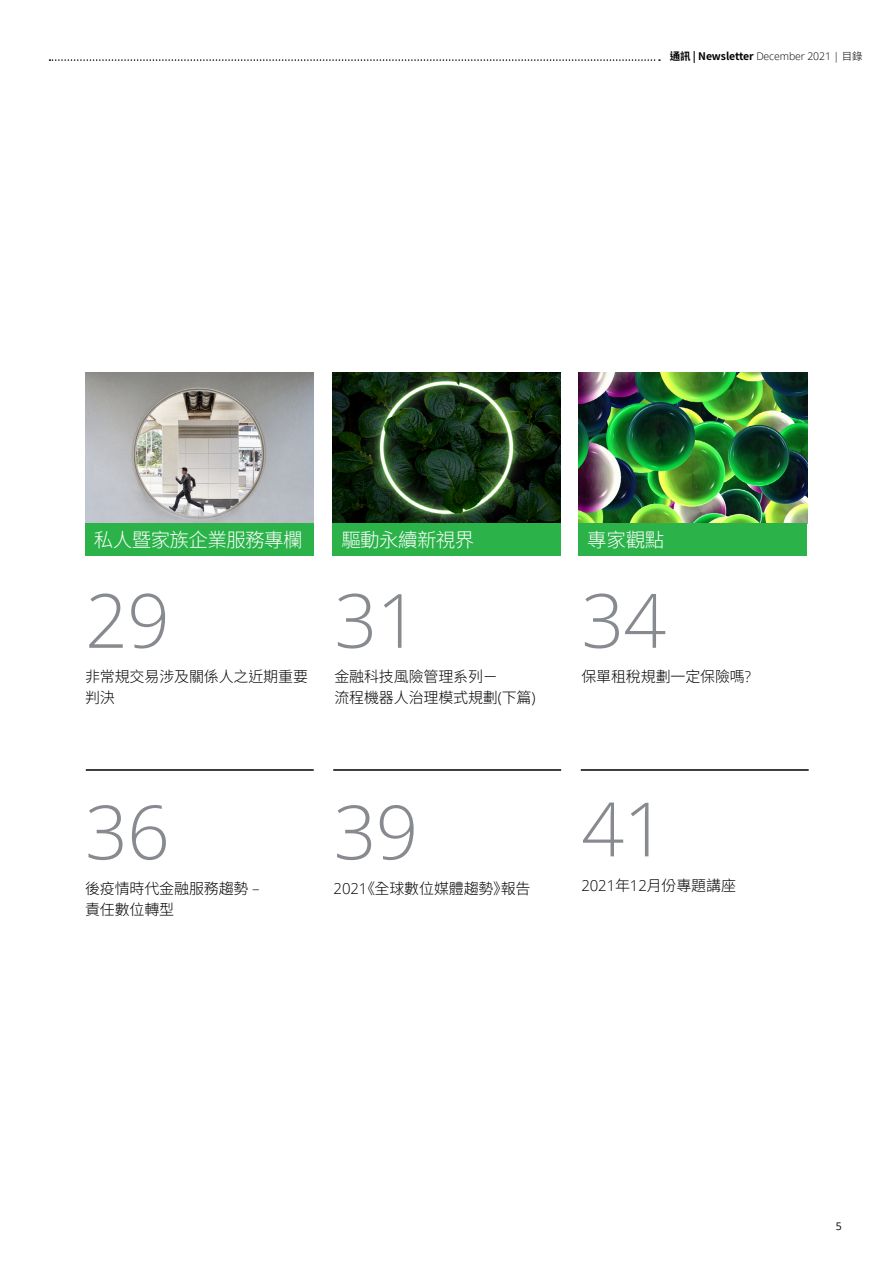
<style>
.page{position:relative;width:893px;height:1263px;background:#fff}
.page>*{position:absolute;margin:0;border:0;box-sizing:border-box;transform-origin:0 0}
.t1{font:300 75px "Open Sans";letter-spacing:-.01em;color:#878a8f}
.t2{font:300 19.5px "Noto Sans CJ Ktc";letter-spacing:-.03em;color:#fff}
.t3{font:300 15px/21px "Noto Sans CJ Ktc";letter-spacing:-.01em;color:#000}
.t4{font:700 10.5px "Noto Sans CJ Ktc";letter-spacing:-.01em;color:#000}
.t5{font:10.5px "Open Sans";color:#000}
.s1{font-family:"Open Sans";font-weight:300}
.s2{font-weight:300}
.s3{font-family:"Open Sans"}
</style>
<div class="page">
<svg style="left:49px;top:59px;width:611px;height:2px"></svg>
<img style="left:85px;top:372px;width:228px;height:151px">
<img style="left:332px;top:372px;width:228px;height:151px">
<img style="left:579px;top:372px;width:229px;height:151px">
<div style="left:85px;top:523px;width:228px;height:33px;background:#2bb34a"></div>
<div style="left:333px;top:523px;width:228px;height:33px;background:#2bb34a"></div>
<div style="left:579px;top:523px;width:228px;height:33px;background:#2bb34a"></div>
<hr style="left:333px;top:769px;width:228px;height:2px;background:#000">
<hr style="left:581px;top:769px;width:228px;height:2px;background:#000">
<hr style="left:86px;top:769px;width:228px;height:2px;background:#000">
<p class="t4" style="left:670px;top:50px;width:194px">通訊 | Newsletter <span class="s1">December 2021 |</span> <span class="s2">目錄</span></p>
<h2 class="t2" style="left:94px;top:529px;width:210px">私人暨家族企業服務專欄</h2>
<h2 class="t2" style="left:341px;top:529px;width:134px">驅動永續新視界</h2>
<h2 class="t2" style="left:587px;top:529px;width:79px">專家觀點</h2>
<h1 class="t1" style="left:85px;top:569px;width:86px">29</h1>
<h1 class="t1" style="left:581px;top:569px;width:86px">34</h1>
<p class="t3" style="left:85px;top:666px;width:224px">非常規交易涉及關係人之近期重要判決</p>
<h1 class="t1" style="left:334px;top:569px;width:86px">31</h1>
<p class="t3" style="left:334px;top:666px;width:165px">金融科技風險管理系列－</p>
<p class="t3" style="left:581px;top:666px;width:171px">保單租稅規劃一定保險嗎<span class="s3">?</span></p>
<p class="t3" style="left:334px;top:687px;width:203px">流程機器人治理模式規劃<span class="s3">(</span>下篇<span class="s3">)</span></p>
<h1 class="t1" style="left:85px;top:781px;width:86px">36</h1>
<h1 class="t1" style="left:334px;top:781px;width:86px">39</h1>
<p class="t3" style="left:85px;top:878px;width:176px">後疫情時代金融服務趨勢 <span class="s3">–</span>責任數位轉型</p>
<p class="t3" style="left:334px;top:878px;width:198px"><span class="s3">2021</span>《全球數位媒體趨勢》報告</p>
<h1 class="t1" style="left:581px;top:778px;width:86px">41</h1>
<p class="t3" style="left:581px;top:875px;width:156px"><span class="s3">2021</span>年<span class="s3">12</span>月份專題講座</p>
<p class="t5" style="left:836px;top:1219px;width:8px">5</p>
</div>
